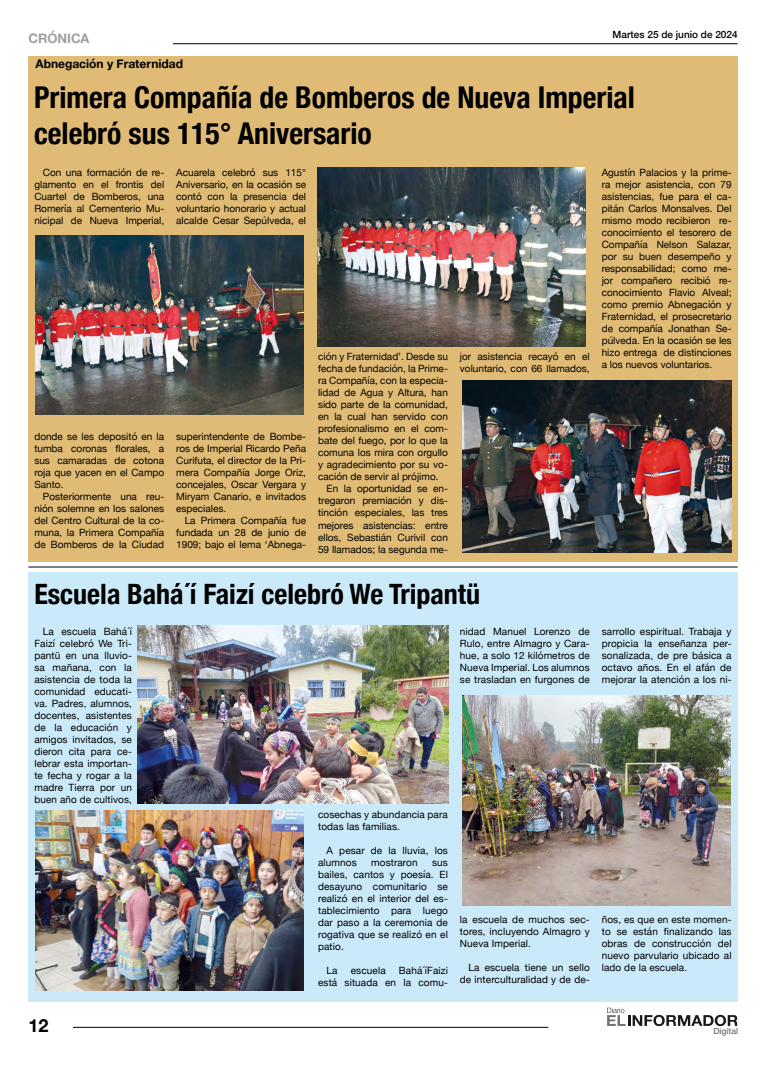
<style>
.page{position:relative;width:766px;height:1078px;background:#fff}
.page>*{position:absolute;margin:0;border:0;box-sizing:border-box;transform-origin:0 0}
.t1{font:700 condensed 30px/36px "Helvetica Neue";color:#000}
.t2{font:700 condensed 28px "Helvetica Neue";color:#000}
.t3{font:700 18px "Helvetica Neue";color:#000}
.t4{font:700 13px "Helvetica Neue";color:#9d9d9c}
.t5{font:700 12px "Helvetica Neue";color:#000}
.t6{font:10px/12px "Helvetica Neue";color:#000;text-align:justify}
.t7{font:500 10px "Helvetica Neue";color:#000}
.t8{font:500 8.5px "Helvetica Neue";color:#717170}
</style>
<div class="page">
<hr style="left:173px;top:43px;width:564px;height:1px;background:#000">
<hr style="left:73px;top:1026px;width:475px;height:1px;background:#000">
<svg style="left:607px;top:1007px;width:130px;height:18px"></svg>
<div style="left:28px;top:57px;width:709px;height:505px;background:#dfbb76"></div>
<div style="left:28px;top:572px;width:709px;height:430px;background:#caeafa"></div>
<hr style="left:28px;top:566px;width:709px;height:1px;background:#000">
<img style="left:317px;top:168px;width:268px;height:178px">
<img style="left:35px;top:236px;width:268px;height:178px">
<img style="left:462px;top:380px;width:269px;height:172px">
<img style="left:138px;top:625px;width:310px;height:178px">
<img style="left:462px;top:695px;width:268px;height:210px">
<img style="left:35px;top:810px;width:268px;height:180px">
<h3 class="t4" style="left:28px;top:28px;width:63px">CRÓNICA</h3>
<p class="t5" style="left:35px;top:55px;width:149px">Abnegación y Fraternidad</p>
<p class="t7" style="left:612px;top:27px;width:126px">Martes 25 de junio de 2024</p>
<h1 class="t1" style="left:34px;top:77px;width:602px">Primera Compañía de Bomberos de Nueva Imperial celebró sus 115° Aniversario</h1>
<p class="t6" style="left:34px;top:167px;width:131px;text-indent:8px">Con una formación de re&shy;glamento en el frontis del Cuartel de Bomberos, una Romería al Cementerio Mu&shy;nicipal de Nueva Imperial,</p>
<p class="t6" style="left:176px;top:167px;width:131px">Acuarela celebró sus 115° Aniversario, en la ocasión se contó con la presencia del voluntario honorario y actual alcalde Cesar Sepúlveda, el</p>
<p class="t6" style="left:34px;top:431px;width:131px">donde se les depositó en la tumba coronas florales, a sus camaradas de cotona roja que yacen en el Campo Santo.</p>
<p class="t6" style="left:34px;top:491px;width:131px;text-indent:8px">Posteriormente una reu&shy;nión solemne en los salones del Centro Cultural de la co&shy;muna, la Primera Compañía de Bomberos de la Ciudad</p>
<p class="t6" style="left:176px;top:431px;width:131px">superintendente de Bombe&shy;ros de Imperial Ricardo Peña Curifuta, el director de la Pri&shy;mera Compañía Jorge Oriz, concejales, Oscar Vergara y Miryam Canario, e invitados especiales.</p>
<p class="t6" style="left:176px;top:515px;width:131px;text-indent:8px">La Primera Compañía fue fundada un 28 de junio de 1909; bajo el lema ‘Abnega-</p>
<p class="t6" style="left:318px;top:351px;width:131px">ción y Fraternidad’. Desde su</p>
<p class="t6" style="left:318px;top:363px;width:131px">fecha de fundación, la Prime-</p>
<p class="t6" style="left:318px;top:375px;width:131px">ra Compañía, con la especia-</p>
<p class="t6" style="left:318px;top:387px;width:131px">lidad de Agua y Altura, han</p>
<p class="t6" style="left:318px;top:399px;width:131px">sido parte de la comunidad,</p>
<p class="t6" style="left:318px;top:411px;width:131px">en la cual han servido con</p>
<p class="t6" style="left:318px;top:423px;width:131px">profesionalismo en el com-</p>
<p class="t6" style="left:318px;top:435px;width:131px">bate del fuego, por lo que la</p>
<p class="t6" style="left:318px;top:447px;width:131px">comuna los mira con orgullo</p>
<p class="t6" style="left:318px;top:459px;width:131px">y agradecimiento por su vo-</p>
<p class="t6" style="left:318px;top:471px;width:122px">cación de servir al prójimo.</p>
<p class="t6" style="left:326px;top:483px;width:123px">En la oportunidad se en-</p>
<p class="t6" style="left:318px;top:495px;width:131px">tregaron premiación y dis-</p>
<p class="t6" style="left:318px;top:507px;width:131px">tinción especiales, las tres</p>
<p class="t6" style="left:318px;top:519px;width:131px">mejores asistencias: entre</p>
<p class="t6" style="left:318px;top:531px;width:131px">ellos, Sebastián Curivil con</p>
<p class="t6" style="left:318px;top:543px;width:131px">59 llamados; la segunda me-</p>
<p class="t6" style="left:460px;top:351px;width:131px">jor asistencia recayó en el voluntario, con 66 llamados,</p>
<h2 class="t2" style="left:34px;top:570px;width:447px">Escuela Bahá´í Faizí celebró We Tripantü</h2>
<p class="t6" style="left:34px;top:625px;width:99px;text-indent:8px">La escuela Bahá´í Faizí celebró We Tri&shy;pantü en una lluvio&shy;sa mañana, con la asistencia de toda la comunidad educati&shy;va. Padres, alumnos, docentes, asistentes de la educación y amigos invitados, se dieron cita para ce&shy;lebrar esta importan&shy;te fecha y rogar a la madre Tierra por un buen año de cultivos,</p>
<p class="t6" style="left:460px;top:625px;width:131px">nidad Manuel Lorenzo de Rulo, entre Almagro y Cara&shy;hue, a solo 12 kilómetros de Nueva Imperial. Los alumnos se trasladan en furgones de</p>
<p class="t6" style="left:318px;top:808px;width:131px">cosechas y abundancia para todas las familias.</p>
<p class="t6" style="left:318px;top:844px;width:131px;text-indent:8px">A pesar de la lluvia, los alumnos</p>
<p class="t6" style="left:371px;top:856px;width:48px">mostraron</p>
<p class="t6" style="left:318px;top:856px;width:131px;text-indent:114px">sus bailes, cantos y poesía. El desayuno comunitario se realizó en el interior del es&shy;tablecimiento para luego dar paso a la ceremonia de rogativa que se realizó en el patio.</p>
<p class="t6" style="left:326px;top:964px;width:13px">La</p>
<p class="t6" style="left:351px;top:964px;width:36px">escuela</p>
<p class="t6" style="left:318px;top:964px;width:131px;text-align:right">Bahá´íFaizi<br>está situada en la comu-</p>
<p class="t6" style="left:460px;top:913px;width:131px">la escuela de muchos sec&shy;tores, incluyendo Almagro y Nueva Imperial.</p>
<p class="t6" style="left:460px;top:961px;width:131px;text-align:right">La escuela tiene un sello de interculturalidad y de de-</p>
<p class="t6" style="left:601px;top:167px;width:131px">Agustín Palacios y la prime&shy;ra mejor asistencia, con 79 asistencias, fue para el ca&shy;pitán Carlos Monsalves. Del mismo modo recibieron re&shy;conocimiento el tesorero de Compañía Nelson Salazar, por su buen desempeño y responsabilidad; como me&shy;jor compañero recibió re&shy;conocimiento Flavio Alveal; como premio Abnegación y Fraternidad, el prosecretario de compañía Jonathan Se&shy;púlveda. En la ocasión se les hizo entrega de distinciones a los nuevos voluntarios.</p>
<p class="t6" style="left:601px;top:625px;width:131px">sarrollo espiritual. Trabaja y propicia la enseñanza per&shy;sonalizada, de pre básica a octavo años. En el afán de mejorar la atención a los ni-</p>
<p class="t6" style="left:601px;top:913px;width:131px">ños, es que en este momen&shy;to se están finalizando las obras de construcción del nuevo parvulario ubicado al lado de la escuela.</p>
<h3 class="t3" style="left:28px;top:1011px;width:22px">12</h3>
<p class="t8" style="left:713px;top:1023px;width:26px">Digital</p>
</div>
